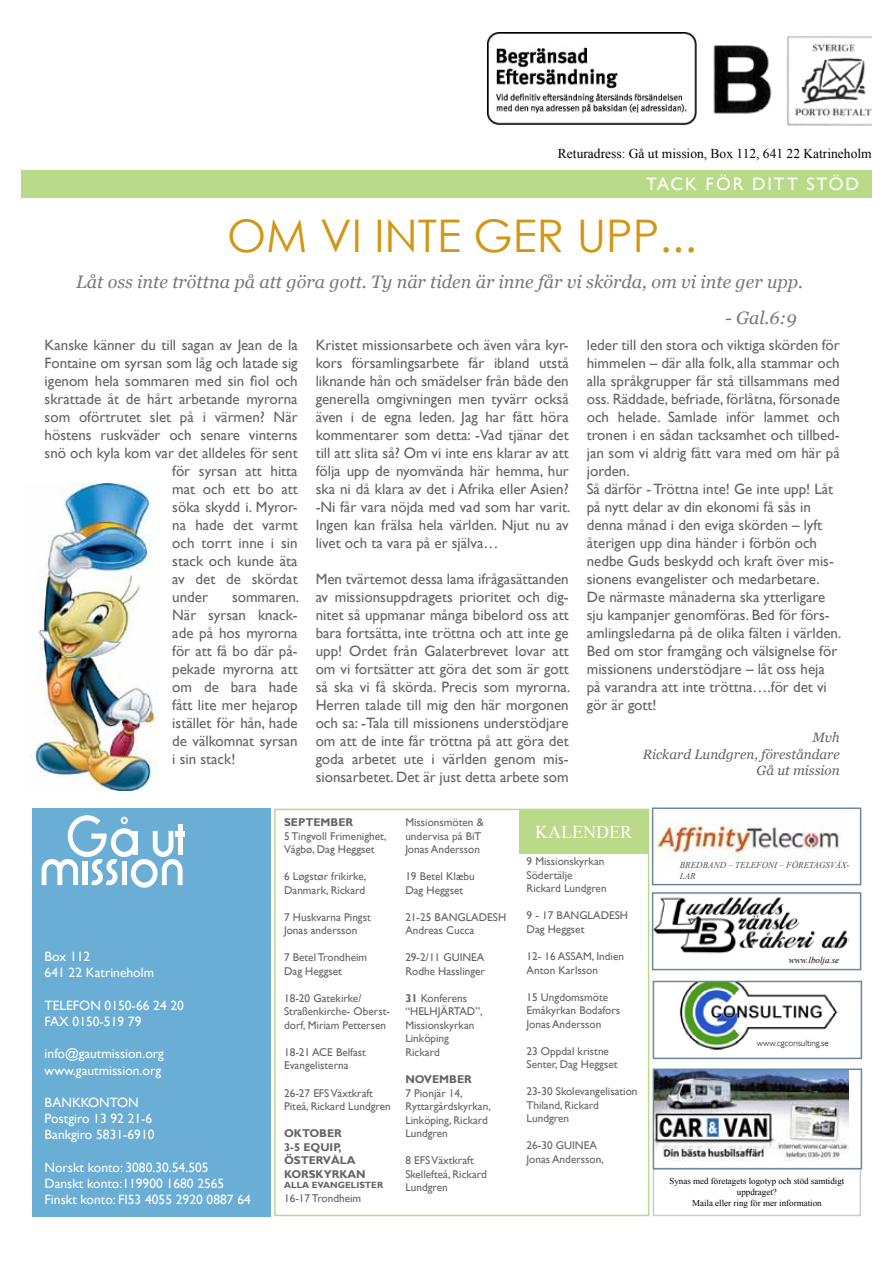
<style>
.page{position:relative;width:893px;height:1263px;background:#fff}
.page>*{position:absolute;margin:0;border:0;box-sizing:border-box;transform-origin:0 0}
.t1{font:45px "Century Gothic";color:#d39613}
.t2{font:italic 18px "Georgia";color:#77787b}
.t3{font:18px "Gill Sans";letter-spacing:.105em;color:#fff}
.t4{font:18px "Times New Roman";color:#fff}
.t5{font:15px/18px "Gill Sans";color:#636466;text-align:justify}
.t6{font:13.5px/16.2px "Gill Sans";color:#fff}
.t7{font:13.5px "Times New Roman";color:#000}
.t8{font:italic 13.5px/16.2px "Georgia";color:#636466;text-align:right}
.t9{font:11.25px/13.5px "Gill Sans";color:#636466}
.t10{font:700 11.25px/13.5px "Gill Sans";color:#636466}
.t11{font:9px/10.8px "Times New Roman";color:#000;text-align:center}
.t12{font:italic 9px/10.8px "Times New Roman";color:#4d4d4d}
.t13{font:300 9px "Gill Sans";color:#000}
.t14{font:700 9px "Gill Sans";color:#636466}
.t15{font:italic 9px "Times New Roman";color:#000}
.s1{font-weight:700}
</style>
<div class="page">
<img style="left:713px;top:45px;width:59px;height:69px">
<img style="left:488px;top:32px;width:208px;height:93px">
<img style="left:787px;top:36px;width:85px;height:90px">
<div style="left:21px;top:171px;width:851px;height:27px;background:#b9da89"></div>
<div style="left:274px;top:809px;width:375px;height:407px;border:2px solid #b9da89"></div>
<div style="left:520px;top:809px;width:128px;height:44px;background:#b9da89"></div>
<div style="left:32px;top:809px;width:239px;height:408px;background:#6baed5"></div>
<div style="left:175px;top:831px;width:10px;height:5px;background:#fff"></div>
<svg style="left:42px;top:815px;width:141px;height:73px"></svg>
<div style="left:653px;top:1168px;width:208px;height:48px;border:2px solid #c4cfd6"></div>
<img style="left:656px;top:1071px;width:193px;height:89px">
<div style="left:653px;top:1068px;width:209px;height:101px;border:2px solid #6b8799"></div>
<img style="left:679px;top:984px;width:159px;height:66px">
<div style="left:653px;top:981px;width:209px;height:78px;border:2px solid #6b8799"></div>
<img style="left:655px;top:897px;width:193px;height:57px">
<div style="left:652px;top:892px;width:209px;height:78px;border:2px solid #6b8799"></div>
<img style="left:657px;top:823px;width:183px;height:35px">
<div style="left:652px;top:807px;width:209px;height:78px;border:2px solid #6b8799"></div>
<img style="left:34px;top:484px;width:124px;height:307px">
<p class="t7" style="left:558px;top:144px;width:315px">Returadress: Gå ut mission, Box 112, 641 22 Katrineholm</p>
<p class="t3" style="left:646px;top:174px;width:214px">TACK FÖR DITT STÖD</p>
<h1 class="t1" style="left:227px;top:204px;width:471px">OM VI INTE GER UPP...</h1>
<p class="t2" style="left:76px;top:270px;width:729px">Låt oss inte tröttna på att göra gott. Ty när tiden är inne får vi skörda, om vi inte ger upp.</p>
<p class="t2" style="left:725px;top:306px;width:73px">- Gal.6:9</p>
<p class="t5" style="left:45px;top:336px;width:255px">Kanske känner du till sagan av Jean de la</p>
<p class="t5" style="left:45px;top:354px;width:255px">Fontaine om syrsan som låg och latade sig</p>
<p class="t5" style="left:45px;top:372px;width:255px">igenom hela sommaren med sin fiol och</p>
<p class="t5" style="left:45px;top:390px;width:255px">skrattade åt de hårt arbetande myrorna</p>
<p class="t5" style="left:45px;top:408px;width:255px">som oförtrutet slet på i värmen? När</p>
<p class="t5" style="left:45px;top:426px;width:255px">höstens ruskväder och senare vinterns</p>
<p class="t5" style="left:45px;top:444px;width:255px">snö och kyla kom var det alldeles för sent</p>
<p class="t5" style="left:172px;top:462px;width:127px">för syrsan att hitta</p>
<p class="t5" style="left:172px;top:480px;width:127px">mat och ett bo att</p>
<p class="t5" style="left:172px;top:498px;width:127px">söka skydd i. Myror-</p>
<p class="t5" style="left:172px;top:516px;width:127px">na hade det varmt</p>
<p class="t5" style="left:172px;top:534px;width:127px">och torrt inne i sin</p>
<p class="t5" style="left:172px;top:552px;width:127px">stack och kunde äta</p>
<p class="t5" style="left:172px;top:570px;width:127px">av det de skördat</p>
<p class="t5" style="left:172px;top:588px;width:37px">under</p>
<p class="t5" style="left:172px;top:588px;width:128px;text-indent:60px">sommaren.<br>När syrsan knack&shy;ade på hos myrorna för att få bo där på&shy;pekade myrorna att om de bara hade fått lite mer hejarop istället för hån, hade de välkomnat syrsan i sin stack!</p>
<p class="t5" style="left:316px;top:336px;width:256px">Kristet missionsarbete och även våra kyr&shy;kors församlingsarbete får ibland utstå liknande hån och smädelser från både den generella omgivningen men tyvärr också även i de egna leden. Jag har fått höra kommentarer som detta: -Vad tjänar det till att slita så? Om vi inte ens klarar av att följa upp de nyomvända här hemma, hur ska ni då klara av det i Afrika eller Asien? -Ni får vara nöjda med vad som har varit.<br>Ingen kan frälsa hela världen. Njut nu av livet och ta vara på er själva…</p>
<p class="t5" style="left:316px;top:570px;width:256px">Men tvärtemot dessa lama ifrågasättanden av missionsuppdragets prioritet och dig&shy;nitet så uppmanar många bibelord oss att bara fortsätta, inte tröttna och att inte ge upp! Ordet från Galaterbrevet lovar att om vi fortsätter att göra det som är gott så ska vi få skörda. Precis som myrorna.<br>Herren talade till mig den här morgonen och sa: -Tala till missionens understödjare om att de inte får tröttna på att göra det goda arbetet ute i världen genom mis&shy;sionsarbetet. Det är just detta arbete som</p>
<p class="t5" style="left:587px;top:336px;width:256px;text-align:left">leder till den stora och viktiga skörden för himmelen – där alla folk, alla stammar och alla språkgrupper får stå tillsammans med oss. Räddade, befriade, förlåtna, försonade och helade. Samlade inför lammet och tronen i en sådan tacksamhet och tillbed&shy;jan som vi aldrig fått vara med om här på jorden.<br>Så därför - Tröttna inte! Ge inte upp! Låt på nytt delar av din ekonomi få sås in denna månad i den eviga skörden – lyft återigen upp dina händer i förbön och nedbe Guds beskydd och kraft över mis&shy;sionens evangelister och medarbetare.<br>De närmaste månaderna ska ytterligare sju kampanjer genomföras. Bed för förs&shy;amlingsledarna på de olika fälten i världen.<br>Bed om stor framgång och välsignelse för missionens understödjare – låt oss heja på varandra att inte tröttna….för det vi gör är gott!</p>
<p class="t8" style="left:643px;top:730px;width:199px">Mvh<br>Rickard Lundgren, föreståndare<br>Gå ut mission</p>
<p class="t6" style="left:45px;top:949px;width:111px">Box 112<br>641 22 Katrineholm</p>
<p class="t6" style="left:45px;top:997px;width:141px">TELEFON 0150-66 24 20<br>FAX 0150-519 79</p>
<p class="t6" style="left:45px;top:1046px;width:121px">info@gautmission.org www.gautmission.org</p>
<p class="t6" style="left:45px;top:1094px;width:111px">BANKKONTON<br>Postgiro 13 92 21-6<br>Bankgiro 5831-6910</p>
<p class="t6" style="left:45px;top:1159px;width:208px">Norskt konto: 3080.30.54.505<br>Danskt konto:119900 1680 2565<br>Finskt konto: FI53 4055 2920 0887 64</p>
<p class="t10" style="left:284px;top:816px;width:71px">SEPTEMBER</p>
<p class="t9" style="left:284px;top:830px;width:104px">5 Tingvoll Frimenighet,<br>Vågbø, Dag Heggset</p>
<p class="t9" style="left:284px;top:870px;width:84px">6 Løgstør frikirke,<br>Danmark, Rickard</p>
<p class="t9" style="left:284px;top:911px;width:88px">7 Huskvarna Pingst<br>Jonas andersson</p>
<p class="t9" style="left:284px;top:951px;width:85px">7 Betel Trondheim<br>Dag Heggset</p>
<p class="t9" style="left:284px;top:992px;width:107px">18-20 Gatekirke/<br>Straßenkirche- Oberst&shy;dorf, Miriam Pettersen</p>
<p class="t9" style="left:284px;top:1046px;width:83px">18-21 ACE Belfast<br>Evangelisterna</p>
<p class="t9" style="left:284px;top:1086px;width:108px">26-27 EFS Växtkraft<br>Piteå, Rickard Lundgren</p>
<p class="t10" style="left:284px;top:1127px;width:83px">OKTOBER<br>3-5 EQUIP,<br>ÖSTERVÅLA<br>KORSKYRKAN</p>
<p class="t14" style="left:284px;top:1180px;width:100px">ALLA EVANGELISTER</p>
<p class="t9" style="left:284px;top:1191px;width:79px">16-17 Trondheim</p>
<p class="t9" style="left:405px;top:816px;width:80px">Missionsmöten &amp; undervisa på BiT<br>Jonas Andersson</p>
<p class="t9" style="left:405px;top:870px;width:71px">19 Betel Klæbu<br>Dag Heggset</p>
<p class="t9" style="left:405px;top:911px;width:102px">21-25 BANGLADESH<br>Andreas Cucca</p>
<p class="t9" style="left:405px;top:951px;width:81px">29-2/11 GUINEA<br>Rodhe Hasslinger</p>
<p class="t9" style="left:405px;top:992px;width:79px"><span class="s1">31</span> Konferens “HELHJÄRTAD”,<br>Missionskyrkan<br>Linköping<br>Rickard</p>
<p class="t10" style="left:405px;top:1073px;width:68px">NOVEMBER</p>
<p class="t9" style="left:405px;top:1086px;width:87px">7 Pionjär 14,<br>Ryttargårdskyrkan,<br>Linköping, Rickard<br>Lundgren</p>
<p class="t9" style="left:405px;top:1154px;width:83px">8 EFS Växtkraft<br>Skellefteå, Rickard<br>Lundgren</p>
<p class="t4" style="left:535px;top:819px;width:98px">KALENDER</p>
<p class="t9" style="left:527px;top:855px;width:82px">9 Missionskyrkan<br>Södertälje<br>Rickard Lundgren</p>
<p class="t9" style="left:527px;top:909px;width:103px">9 - 17 BANGLADESH<br>Dag Heggset</p>
<p class="t9" style="left:527px;top:950px;width:99px">12- 16 ASSAM, Indien<br>Anton Karlsson</p>
<p class="t9" style="left:527px;top:990px;width:95px">15 Ungdomsmöte<br>Emåkyrkan Bodafors<br>Jonas Andersson</p>
<p class="t9" style="left:527px;top:1044px;width:92px">23 Oppdal kristne<br>Senter, Dag Heggset</p>
<p class="t9" style="left:527px;top:1085px;width:113px">23-30 Skolevangelisation<br>Thiland, Rickard<br>Lundgren</p>
<p class="t9" style="left:527px;top:1139px;width:79px">26-30 GUINEA<br>Jonas Andersson,</p>
<p class="t12" style="left:680px;top:859px;width:171px">BREDBAND – TELEFONI – FÖRETAGSVÄX-<br>LAR</p>
<p class="t15" style="left:789px;top:954px;width:52px">www.lbolja.se</p>
<p class="t13" style="left:757px;top:1037px;width:73px">www.cgconsulting.se</p>
<p class="t11" style="left:669px;top:1176px;width:176px">Synas med företagets logotyp och stöd samtidigt uppdraget?<br>Maila eller ring för mer information</p>
</div>
